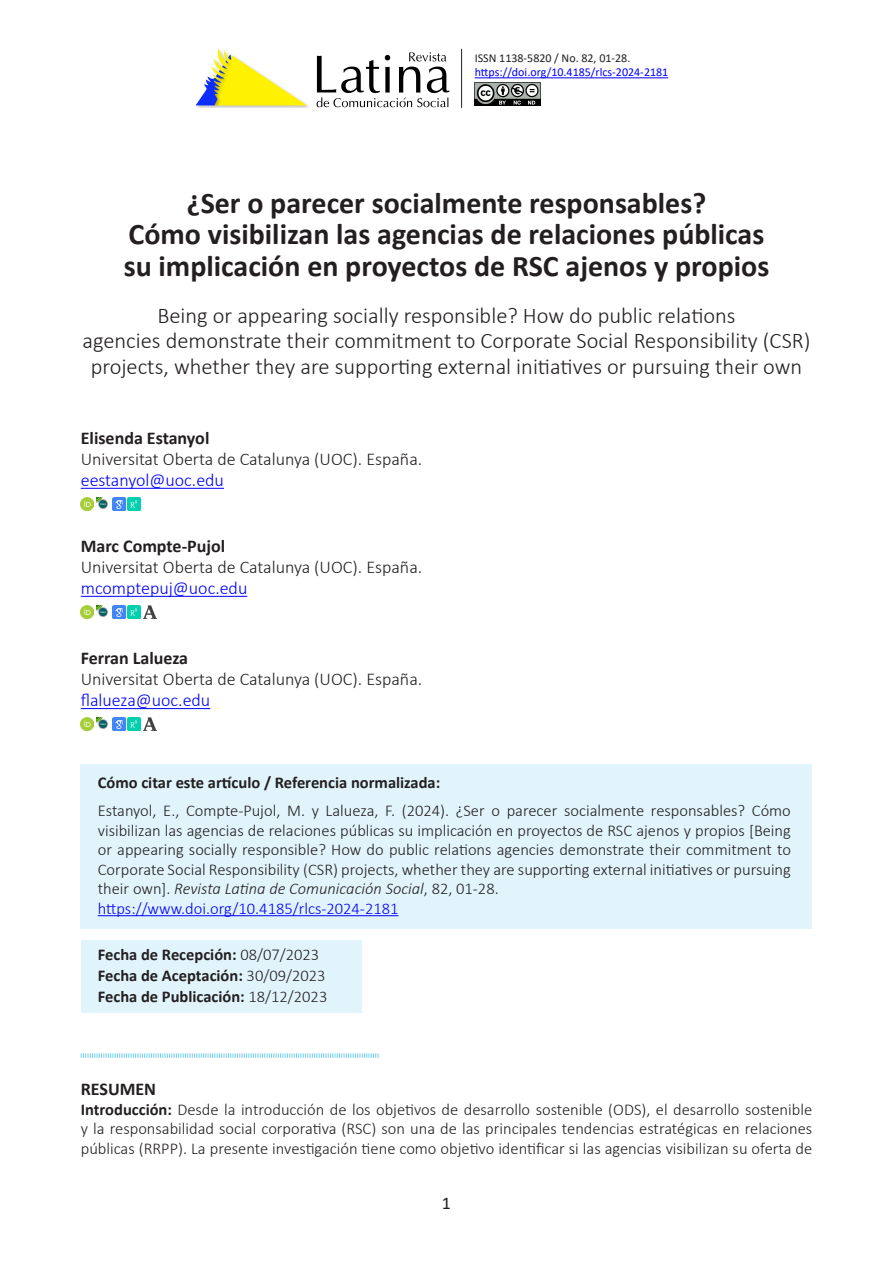
<style>
.page{position:relative;width:893px;height:1263px;background:#fff}
.page>*{position:absolute;margin:0;border:0;box-sizing:border-box;transform-origin:0 0}
.Titular{font:700 30px/31.5px "Calibri";color:#231f20;text-align:center}
.Título_Inglés{font:300 22.5px/25.5px "Calibri";color:#231f20;text-align:center}
.Autores{font:300 18px "Calibri";color:#231f20}
.Autores-2{font:700 18px "Calibri";color:#231f20}
.Hipervinculos{font:300 18px "Calibri";color:#00f}
.t1{font:18px "Calibri";color:#231f20}
.Autores-3{font:300 16.5px/19.5px "Calibri";color:#231f20;text-align:justify}
.Texto{font:300 16.5px/19.5px "Calibri";color:#231f20;text-align:justify}
.Autores-4{font:700 16.5px "Calibri";color:#231f20}
.Autores-5{font:300 16.5px "Calibri";color:#00f}
.t2{font:12px "Calibri";color:#00f}
.t3{font:12px "Calibri";color:#231f20}
.s1{font-style:italic}
.s2{font-weight:300}
.s3{font-weight:700}
</style>
<div class="page">
<img style="left:195px;top:49px;width:255px;height:59px">
<hr style="left:461px;top:49px;width:1px;height:59px;background:#231f20">
<hr style="left:475px;top:77px;width:193px;height:1px;background:#00f">
<img style="left:475px;top:83px;width:66px;height:23px">
<div style="left:81px;top:765px;width:731px;height:164px;background:#e1f4fc"></div>
<div style="left:81px;top:940px;width:280px;height:73px;background:#e1f4fc"></div>
<hr style="left:81px;top:488px;width:143px;height:1px;background:#00f">
<hr style="left:81px;top:596px;width:166px;height:1px;background:#00f">
<hr style="left:81px;top:708px;width:129px;height:1px;background:#00f">
<hr style="left:98px;top:915px;width:300px;height:1px;background:#00f">
<svg style="left:81px;top:498px;width:60px;height:13px"></svg>
<svg style="left:81px;top:606px;width:76px;height:13px"></svg>
<svg style="left:81px;top:717px;width:76px;height:13px"></svg>
<svg style="left:81px;top:1053px;width:298px;height:5px"></svg>
<p class="t3" style="left:475px;top:50px;width:157px">ISSN 1138-5820 / No. 82, 01-28.</p>
<p class="t2" style="left:475px;top:64px;width:195px">https://doi.org/10.4185/rlcs-2024-2181</p>
<p class="Titular" style="left:124px;top:187px;width:647px">¿Ser o parecer socialmente responsables?<br>Cómo visibilizan las agencias de relaciones públicas su implicación en proyectos de RSC ajenos y propios</p>
<p class="Título_Inglés" style="left:82px;top:302px;width:730px">Being or appearing socially responsible? How do public relations<br>agencies demonstrate their commitment to Corporate Social Responsibility (CSR) projects, whether they are supporting external initiatives or pursuing their own</p>
<p class="Autores-2" style="left:81px;top:425px;width:130px">Elisenda Estanyol</p>
<p class="Autores" style="left:81px;top:448px;width:343px">Universitat Oberta de Catalunya (UOC). España.</p>
<p class="Hipervinculos" style="left:81px;top:469px;width:145px">eestanyol@uoc.edu</p>
<p class="Autores-2" style="left:81px;top:533px;width:146px">Marc Compte-Pujol</p>
<p class="Autores" style="left:81px;top:556px;width:343px">Universitat Oberta de Catalunya (UOC). España.</p>
<p class="Hipervinculos" style="left:81px;top:577px;width:168px">mcomptepuj@uoc.edu</p>
<p class="Autores-2" style="left:81px;top:646px;width:109px">Ferran Lalueza</p>
<p class="Autores" style="left:81px;top:668px;width:343px">Universitat Oberta de Catalunya (UOC). España.</p>
<p class="Hipervinculos" style="left:81px;top:689px;width:131px">flalueza@uoc.edu</p>
<p class="Autores-4" style="left:98px;top:771px;width:344px">Cómo citar este artículo / Referencia normalizada:</p>
<p class="Autores-3" style="left:98px;top:801px;width:695px">Estanyol, E., Compte-Pujol, M. y Lalueza, F. (2024). ¿Ser o parecer socialmente responsables? Cómo visibilizan las agencias de relaciones públicas su implicación en proyectos de RSC ajenos y propios [Being or appearing socially responsible? How do public relations agencies demonstrate their commitment to Corporate Social Responsibility (CSR) projects, whether they are supporting external initiatives or pursuing their own]. <span class="s1">Revista Latina de Comunicación Social</span>, 82, 01-28.</p>
<p class="Autores-5" style="left:98px;top:898px;width:302px">https://www.doi.org/10.4185/rlcs-2024-2181</p>
<p class="Autores-4" style="left:98px;top:943px;width:223px">Fecha de Recepción: <span class="s2">08/07/2023</span></p>
<p class="Autores-4" style="left:98px;top:964px;width:229px">Fecha de Aceptación: <span class="s2">30/09/2023</span></p>
<p class="Autores-4" style="left:98px;top:985px;width:231px">Fecha de Publicación: <span class="s2">18/12/2023</span></p>
<p class="Autores-2" style="left:81px;top:1077px;width:77px">RESUMEN</p>
<p class="Texto" style="left:81px;top:1099px;width:733px"><span class="s3">Introducción:</span> Desde la introducción de los objetivos de desarrollo sostenible (ODS), el desarrollo sostenible y la responsabilidad social corporativa (RSC) son una de las principales tendencias estratégicas en relaciones públicas (RRPP). La presente investigación tiene como objetivo identificar si las agencias visibilizan su oferta de</p>
<p class="t1" style="left:442px;top:1190px;width:11px">1</p>
</div>
